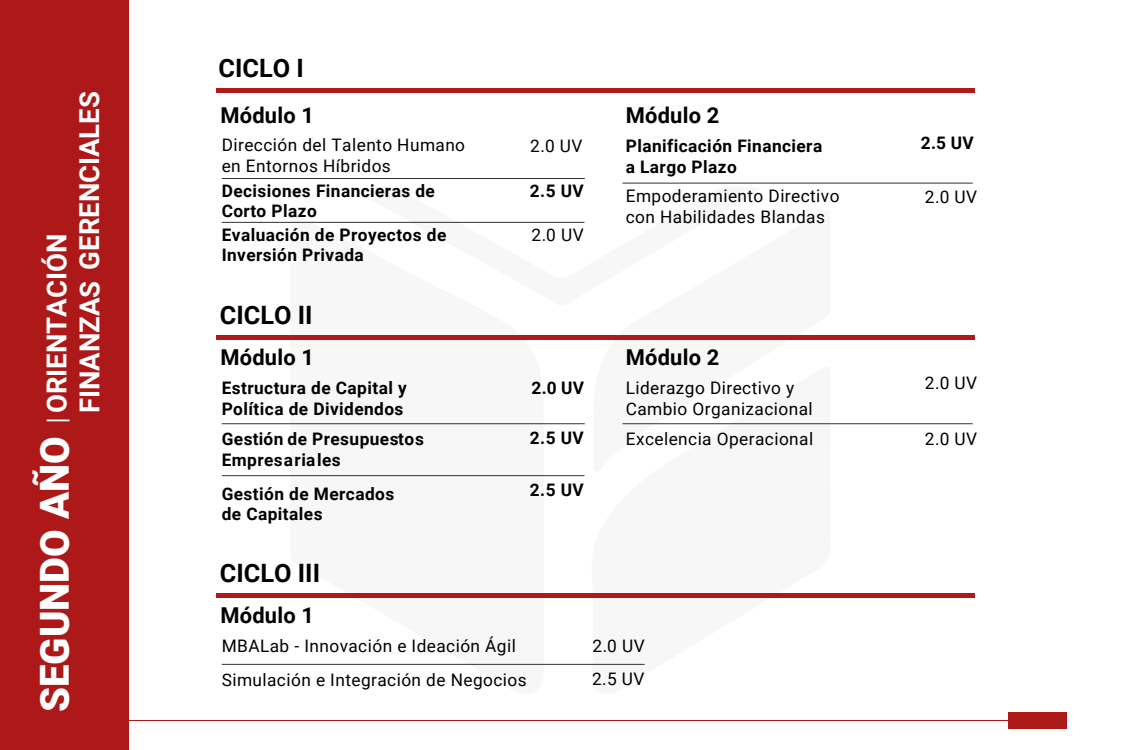
<style>
.page{position:relative;width:1125px;height:750px;background:#fff}
.page>*{position:absolute;margin:0;border:0;box-sizing:border-box;transform-origin:0 0}
.t1{font:900 40px "Roboto";color:#fff}
.t2{font:700 27.5px/32.8px "Roboto";color:#fff}
.t3{font:700 25.38px "Roboto";color:#000}
.t4{font:700 21.88px "Roboto";letter-spacing:.01em;color:#000}
.t5{font:17.25px/20.8px "Roboto";letter-spacing:.025em;color:#000}
.t6{font:700 17.25px/20.8px "Roboto";letter-spacing:.025em;color:#000}
</style>
<div class="page">
<div style="left:0;top:0;width:128px;height:750px;background:#ad1919"></div>
<svg style="left:290px;top:221px;width:254px;height:443px"></svg>
<svg style="left:356px;top:221px;width:229px;height:86px"></svg>
<hr style="left:86px;top:721px;width:924px;height:1px;background:#ad1919">
<div style="left:1009px;top:713px;width:58px;height:16px;background:#ad1919"></div>
<hr style="left:222px;top:178px;width:363px;height:1px;background:#333">
<hr style="left:222px;top:222px;width:363px;height:1px;background:#333">
<hr style="left:622px;top:183px;width:351px;height:1px;background:#333">
<hr style="left:222px;top:423px;width:363px;height:1px;background:#333">
<hr style="left:222px;top:475px;width:363px;height:1px;background:#333">
<hr style="left:622px;top:423px;width:351px;height:1px;background:#333">
<hr style="left:222px;top:664px;width:423px;height:1px;background:#333">
<svg style="left:47px;top:420px;width:23px;height:1px"></svg>
<div style="left:216px;top:88px;width:759px;height:5px;background:#af191b"></div>
<div style="left:216px;top:335px;width:759px;height:5px;background:#af191b"></div>
<div style="left:216px;top:593px;width:759px;height:5px;background:#af191b"></div>
<h2 class="t2" style="left:39px;top:413px;width:324px;rotate:-90deg">ORIENTACIÓN<br>FINANZAS GERENCIALES</h2>
<h1 class="t1" style="left:27px;top:712px;width:277px;rotate:-90deg">SEGUNDO AÑO</h1>
<h3 class="t3" style="left:219px;top:50px;width:87px">CICLO I</h3>
<p class="t4" style="left:220px;top:100px;width:95px">Módulo 1</p>
<p class="t4" style="left:626px;top:100px;width:95px">Módulo 2</p>
<p class="t5" style="left:222px;top:134px;width:245px">Dirección del Talento Humano en Entornos Híbridos</p>
<p class="t6" style="left:222px;top:179px;width:215px">Decisiones Financieras de<br>Corto Plazo</p>
<p class="t6" style="left:222px;top:224px;width:226px">Evaluación de Proyectos de<br>Inversión Privada</p>
<h3 class="t3" style="left:220px;top:297px;width:94px">CICLO II</h3>
<p class="t5" style="left:530px;top:135px;width:54px">2.0 UV</p>
<p class="t6" style="left:530px;top:179px;width:55px">2.5 UV</p>
<p class="t5" style="left:531px;top:224px;width:54px">2.0 UV</p>
<p class="t6" style="left:626px;top:135px;width:198px">Planificación Financiera a Largo Plazo</p>
<p class="t5" style="left:626px;top:185px;width:215px">Empoderamiento Directivo con Habilidades Blandas</p>
<p class="t4" style="left:220px;top:342px;width:95px">Módulo 1</p>
<p class="t4" style="left:626px;top:342px;width:95px">Módulo 2</p>
<p class="t6" style="left:222px;top:377px;width:187px">Estructura de Capital y<br>Política de Dividendos</p>
<p class="t6" style="left:222px;top:428px;width:204px">Gestión de Presupuestos<br>Empresariales</p>
<p class="t6" style="left:222px;top:483px;width:174px">Gestión de Mercados de Capitales</p>
<h3 class="t3" style="left:220px;top:555px;width:102px">CICLO III</h3>
<p class="t4" style="left:220px;top:600px;width:95px">Módulo 1</p>
<p class="t6" style="left:531px;top:377px;width:54px">2.0 UV</p>
<p class="t6" style="left:530px;top:427px;width:55px">2.5 UV</p>
<p class="t6" style="left:530px;top:479px;width:55px">2.5 UV</p>
<p class="t5" style="left:626px;top:377px;width:189px">Liderazgo Directivo y<br>Cambio Organizacional</p>
<p class="t5" style="left:626px;top:428px;width:189px">Excelencia Operacional</p>
<p class="t5" style="left:222px;top:628px;width:306px;line-height:34px">MBALab - Innovación e Ideación Ágil<br>Simulación e Integración de Negocios</p>
<p class="t5" style="left:592px;top:629px;width:54px;line-height:32.9px">2.0 UV<br>2.5 UV</p>
<p class="t6" style="left:921px;top:132px;width:54px">2.5 UV</p>
<p class="t5" style="left:925px;top:186px;width:54px">2.0 UV</p>
<p class="t5" style="left:925px;top:372px;width:54px">2.0 UV</p>
<p class="t5" style="left:925px;top:428px;width:54px">2.0 UV</p>
</div>
